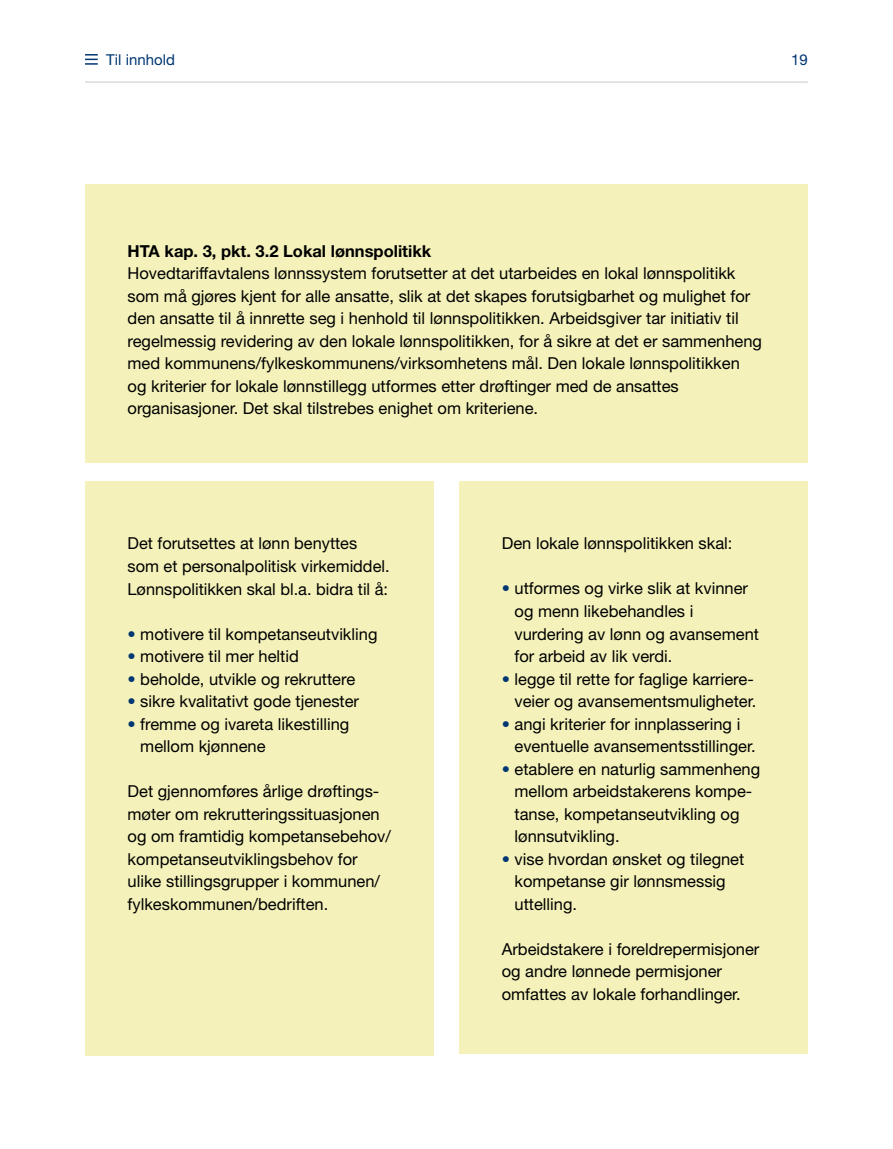
<style>
.page{position:relative;width:893px;height:1149px;background:#fff}
.page>*{position:absolute;margin:0;border:0;box-sizing:border-box;transform-origin:0 0}
.t1{font:16.5px/22.5px "Helvetica Neue LT Pro";color:#000}
.t2{font:700 16.5px "Helvetica Neue LT Pro";color:#000}
.t3{font:15px "Helvetica Neue LT Pro";color:#003671}
.s1{color:#003671}
</style>
<div class="page">
<div style="left:85px;top:184px;width:723px;height:278px;background:#f4f2ba"></div>
<div style="left:85px;top:481px;width:349px;height:573px;background:#f4f2ba"></div>
<div style="left:459px;top:481px;width:349px;height:571px;background:#f4f2ba"></div>
<hr style="left:85px;top:82px;width:723px;height:1px;background:#c8c8c8">
<p class="t3" style="left:106px;top:50px;width:70px">Til innhold</p>
<p class="t3" style="left:791px;top:50px;width:18px">19</p>
<p class="t2" style="left:128px;top:240px;width:305px">HTA kap. 3, pkt. 3.2 Lokal lønnspolitikk</p>
<p class="t1" style="left:128px;top:261px;width:636px">Hovedtariffavtalens lønnssystem forutsetter at det utarbeides en lokal lønnspolitikk som må gjøres kjent for alle ansatte, slik at det skapes forutsigbarhet og mulighet for den ansatte til å innrette seg i henhold til lønnspolitikken. Arbeidsgiver tar initiativ til regelmessig revidering av den lokale lønnspolitikken, for å sikre at det er sammenheng med kommunens/fylkeskommunens/virksomhetens mål. Den lokale lønnspolitikken og kriterier for lokale lønnstillegg utformes etter drøftinger med de ansattes organisasjoner. Det skal tilstrebes enighet om kriteriene.</p>
<p class="t1" style="left:128px;top:531px;width:264px">Det forutsettes at lønn benyttes som et personalpolitisk virkemiddel.<br>Lønnspolitikken skal bl.a. bidra til å:</p>
<p class="t1" style="left:128px;top:621px;width:251px"><span class="s1">•</span> motivere til kompetanseutvikling</p>
<p class="t1" style="left:128px;top:644px;width:173px"><span class="s1">•</span> motivere til mer heltid</p>
<p class="t1" style="left:128px;top:666px;width:229px"><span class="s1">•</span> beholde, utvikle og rekruttere</p>
<p class="t1" style="left:128px;top:689px;width:233px"><span class="s1">•</span> sikre kvalitativt gode tjenester</p>
<p class="t1" style="left:140px;top:712px;width:211px;text-indent:-13px"><span class="s1">•</span> fremme og ivareta likestilling mellom kjønnene</p>
<p class="t1" style="left:128px;top:779px;width:265px">Det gjennomføres årlige drøftings&shy;møter om rekrutteringssituasjonen og om framtidig kompetansebehov/ kompetanseutviklingsbehov for ulike stillingsgrupper i kommunen/ fylkeskommunen/bedriften.</p>
<p class="t1" style="left:502px;top:531px;width:232px">Den lokale lønnspolitikken skal:</p>
<p class="t1" style="left:514px;top:576px;width:246px;text-indent:-13px"><span class="s1">•</span> utformes og virke slik at kvinner og menn likebehandles i vurdering av lønn og avansement for arbeid av lik verdi.</p>
<p class="t1" style="left:502px;top:667px;width:256px;text-align:right"><span class="s1">•</span> legge til rette for faglige karriere&shy;veier og avansementsmuligheter.</p>
<p class="t1" style="left:514px;top:712px;width:243px;text-indent:-13px"><span class="s1">•</span> angi kriterier for innplassering i eventuelle avansementsstillinger.</p>
<p class="t1" style="left:514px;top:757px;width:247px;text-indent:-13px"><span class="s1">•</span> etablere en naturlig sammenheng mellom arbeidstakerens kompe&shy;tanse, kompetanseutvikling og lønnsutvikling.</p>
<p class="t1" style="left:514px;top:847px;width:231px;text-indent:-13px"><span class="s1">•</span> vise hvordan ønsket og tilegnet kompetanse gir lønnsmessig uttelling.</p>
<p class="t1" style="left:502px;top:937px;width:259px">Arbeidstakere i foreldrepermisjoner og andre lønnede permisjoner omfattes av lokale forhandlinger.</p>
</div>
